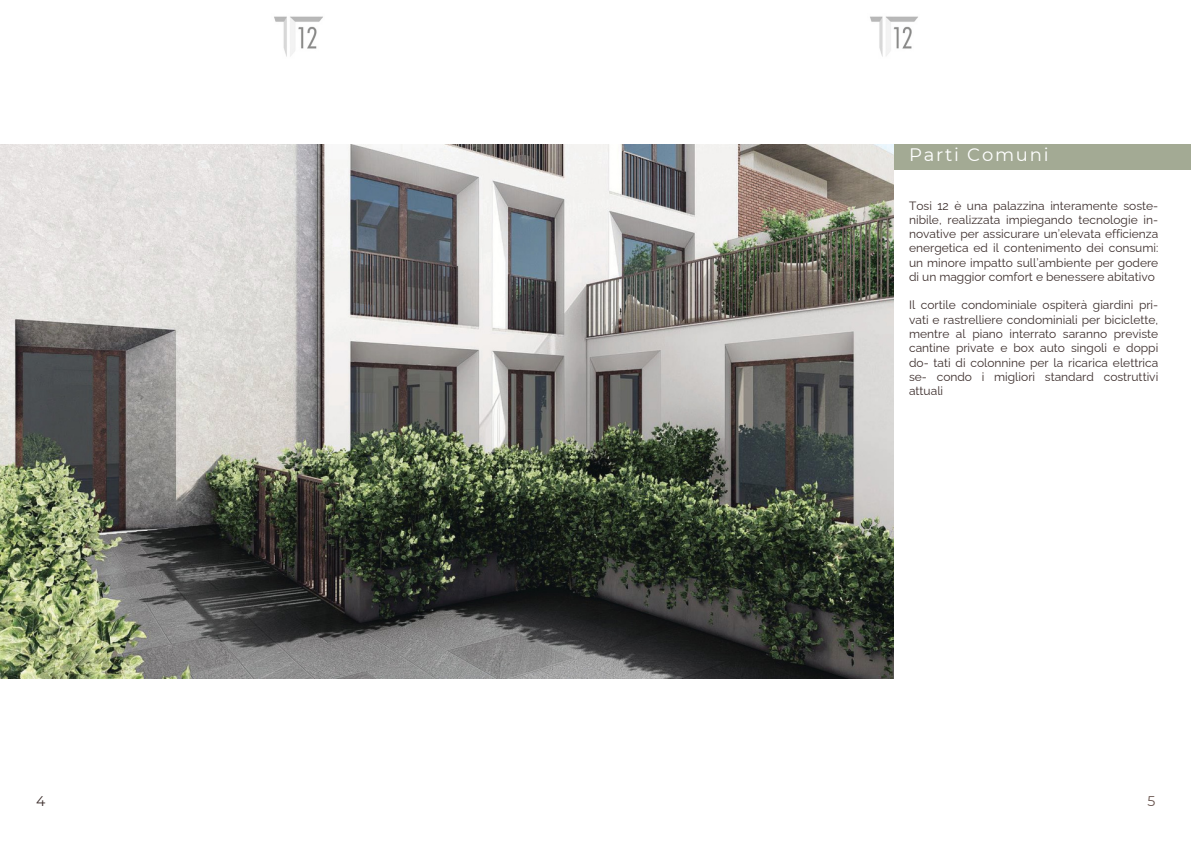
<style>
.page{position:relative;width:1191px;height:843px;background:#fff}
.page>*{position:absolute;margin:0;border:0;box-sizing:border-box;transform-origin:0 0}
.t1{font:18px "Montserrat";letter-spacing:.1em;color:#fff}
.t2{font:14px "Montserrat";color:#3d2f2d}
.t3{font:14px "Montserrat";color:#67534d}
.t4{font:12px/14.2px "Raleway";color:#3d2f2d;text-align:justify}
</style>
<div class="page">
<div style="left:893px;top:144px;width:297px;height:25px;background:#a3aa94"></div>
<img style="left:870px;top:16px;width:48px;height:41px">
<img style="left:274px;top:16px;width:49px;height:41px">
<img style="left:0;top:144px;width:893px;height:534px">
<h1 class="t1" style="left:909px;top:143px;width:141px">Parti Comuni</h1>
<p class="t4" style="left:909px;top:198px;width:251px">Tosi 12 è una palazzina interamente soste&shy;nibile, realizzata impiegando tecnologie in&shy;novative per assicurare un’elevata efficienza energetica ed il contenimento dei consumi: un minore impatto sull’ambiente per godere di un maggior comfort e benessere abitativo</p>
<p class="t4" style="left:909px;top:298px;width:251px">Il cortile condominiale ospiterà giardini pri&shy;vati e rastrelliere condominiali per biciclette, mentre al piano interrato saranno previste cantine private e box auto singoli e doppi do- tati di colonnine per la ricarica elettrica se- condo i migliori standard costruttivi attuali</p>
<p class="t2" style="left:36px;top:792px;width:11px">4</p>
<p class="t3" style="left:1147px;top:792px;width:9px">5</p>
</div>
